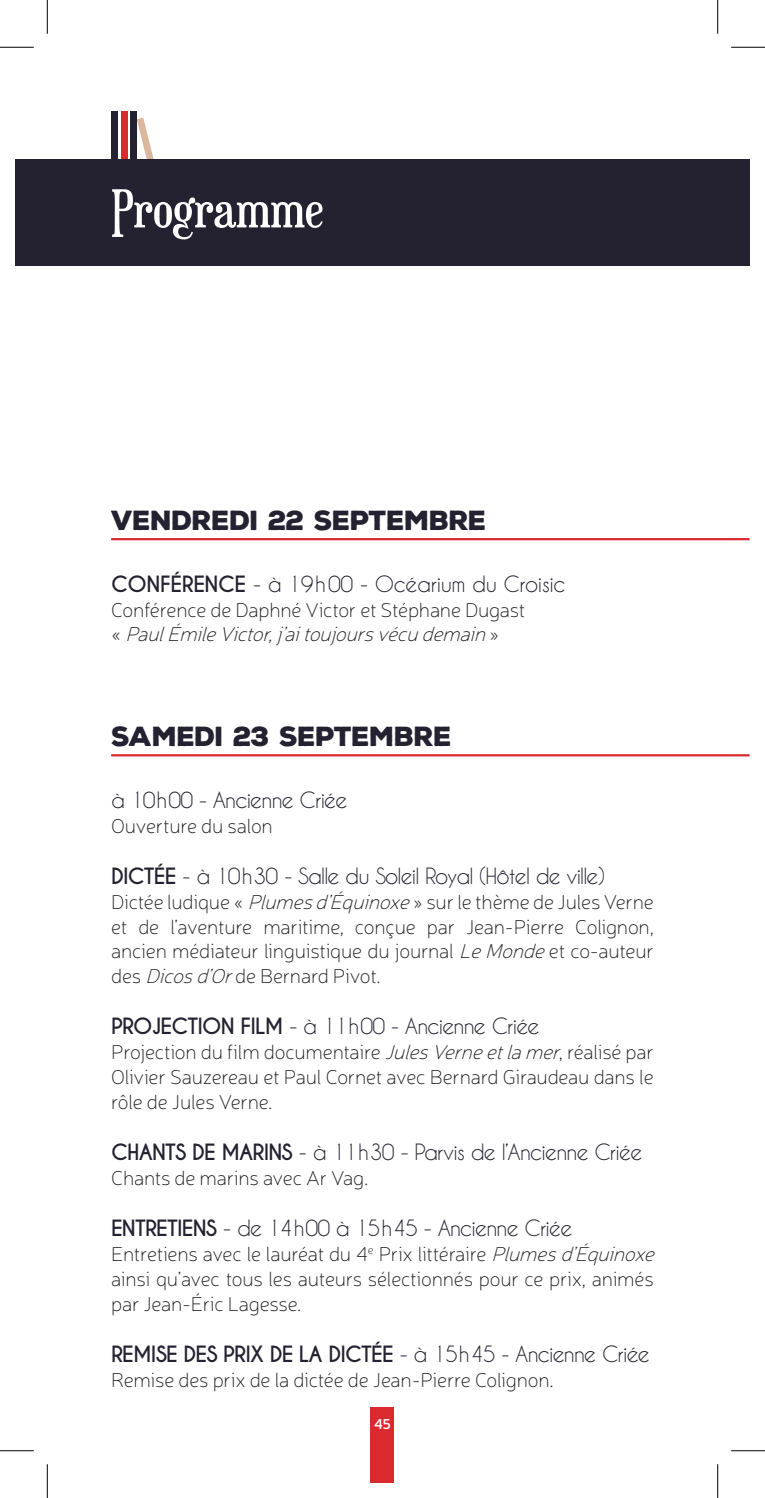
<style>
.page{position:relative;width:765px;height:1498px;background:#fff}
.page>*{position:absolute;margin:0;border:0;box-sizing:border-box;transform-origin:0 0}
.t1{font:51.75px "Euphorigenic";color:#fff}
.t2{font:900 26.78px "Nexa Rust Sans";letter-spacing:-.03em;color:#242230}
.t3{font:21.15px "Caviar Dreams";letter-spacing:-.04em;color:#242230}
.t4{font:700 21.15px "Caviar Dreams";letter-spacing:-.04em;color:#242230}
.t5{font:21.15px "Caviar Dreams";letter-spacing:-.02em;color:#242230}
.t6{font:100 20.25px/24.8px "Neris";letter-spacing:-.01em;color:#231f20}
.t7{font:600 14.17px "Neris";color:#fff}
.s1{font-weight:700}
.s2{font-style:italic}
.s3{font-weight:400}
</style>
<div class="page">
<div style="left:111px;top:111px;width:7px;height:66px;background:#242230"></div>
<div style="left:121px;top:111px;width:6px;height:66px;background:#da2a2f"></div>
<svg style="left:137px;top:118px;width:17px;height:41px"></svg>
<div style="left:130px;top:111px;width:7px;height:66px;background:#242230"></div>
<div style="left:15px;top:159px;width:734px;height:107px;background:#242230"></div>
<div style="left:370px;top:1407px;width:24px;height:75px;background:#da2a2f"></div>
<hr style="left:111px;top:538px;width:638px;height:2px;background:#da2a2f">
<hr style="left:111px;top:754px;width:638px;height:2px;background:#da2a2f">
<hr style="left:0;top:47px;width:34px;height:1px;background:#000">
<hr style="left:730px;top:47px;width:34px;height:1px;background:#000">
<hr style="left:0;top:1450px;width:34px;height:1px;background:#000">
<hr style="left:730px;top:1450px;width:34px;height:1px;background:#000">
<hr style="left:47px;top:0;width:1px;height:34px;background:#000">
<hr style="left:47px;top:1464px;width:1px;height:34px;background:#000">
<hr style="left:717px;top:0;width:1px;height:34px;background:#000">
<hr style="left:717px;top:1464px;width:1px;height:34px;background:#000">
<h1 class="t1" style="left:111px;top:177px;width:214px">Programme</h1>
<h2 class="t2" style="left:111px;top:502px;width:377px">VENDREDI 22 SEPTEMBRE</h2>
<p class="t5" style="left:111px;top:571px;width:456px"><span class="s1">CONFÉRENCE</span> - à 19h00 - Océarium du Croisic</p>
<p class="t6" style="left:111px;top:597px;width:415px">Conférence de Daphné Victor et Stéphane Dugast « <span class="s2">PaulÉmileVictor,j’aitoujoursvécudemain</span> »</p>
<h2 class="t2" style="left:111px;top:718px;width:342px">SAMEDI 23 SEPTEMBRE</h2>
<p class="t3" style="left:111px;top:787px;width:238px">à 10h00 - Ancienne Criée</p>
<p class="t6" style="left:111px;top:813px;width:163px">Ouverture du salon</p>
<p class="t3" style="left:111px;top:863px;width:495px"><span class="s1">DICTÉE</span> - à 10h30 - Salle du Soleil Royal (Hôtel de ville)</p>
<p class="t6" style="left:111px;top:889px;width:544px;text-align:justify">Dictée ludique « <span class="s2">Plumesd’Équinoxe</span>» sur le thème de Jules Verne et de l’aventure maritime, conçue par Jean-Pierre Colignon, ancien médiateur linguistique du journal <span class="s2">LeMonde</span>et co-auteur des <span class="s2">Dicosd’Or</span>de Bernard Pivot.</p>
<p class="t3" style="left:111px;top:1013px;width:430px"><span class="s1">PROJECTION FILM</span> - à 11h00 - Ancienne Criée</p>
<p class="t6" style="left:111px;top:1039px;width:544px;text-align:justify">Projection du film documentaire <span class="s2">JulesVerneetlamer</span>, réalisé par Olivier Sauzereau et Paul Cornet avec Bernard Giraudeau dans le rôle de Jules Verne.</p>
<p class="t3" style="left:111px;top:1139px;width:532px"><span class="s1">CHANTS DE MARINS</span> - à 11h30 - Parvis de l’Ancienne Criée</p>
<p class="t6" style="left:111px;top:1165px;width:258px">Chants de marins avec Ar Vag.</p>
<p class="t3" style="left:111px;top:1215px;width:462px"><span class="s1">ENTRETIENS</span> - de 14h00 à 15h45 - Ancienne Criée</p>
<p class="t6" style="left:111px;top:1241px;width:550px">Entretiens avec le lauréat du 4<sup>e</sup> Prix littéraire <span class="s2">Plumesd’Équinoxe </span>ainsi qu’avec tous les auteurs sélectionnés pour ce prix, animés par Jean-Éric Lagesse.</p>
<p class="t4" style="left:111px;top:1341px;width:540px">REMISE DES PRIX DE LA DICTÉE <span class="s3">- à 15h45 - Ancienne Criée</span></p>
<p class="t6" style="left:111px;top:1367px;width:444px">Remise des prix de la dictée de Jean-Pierre Colignon.</p>
<p class="t7" style="left:374px;top:1414px;width:18px">45</p>
</div>
